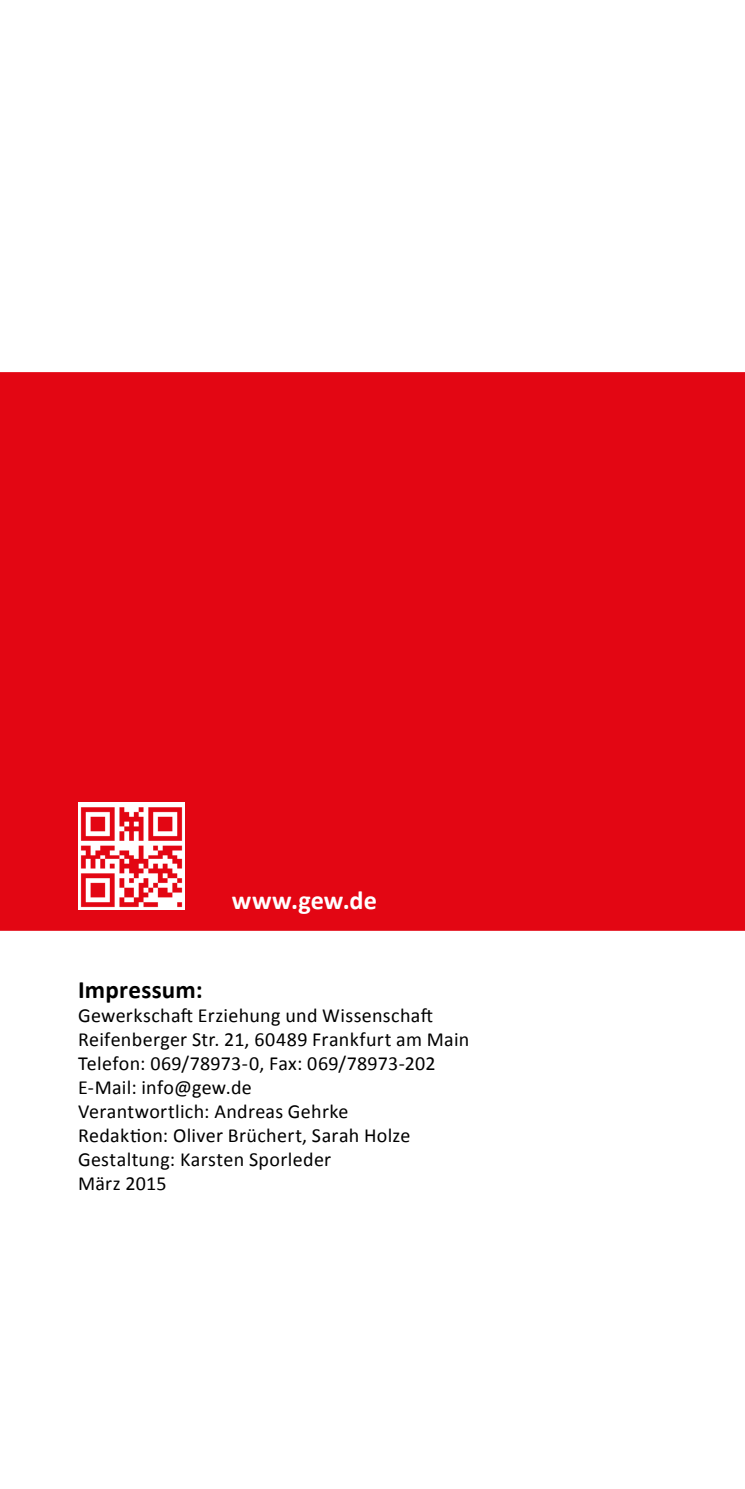
<style>
.page{position:relative;width:745px;height:1489px;background:#fff}
.page>*{position:absolute;margin:0;border:0;box-sizing:border-box;transform-origin:0 0}
.t1{font:700 26.25px "Calibri";letter-spacing:.005em;color:#fff}
.t2{font:700 25px "Calibri";letter-spacing:.01em;color:#000}
.t3{font:20px/24px "Calibri";letter-spacing:.015em;color:#000}
</style>
<div class="page">
<div style="left:0;top:372px;width:744px;height:558px;background:#e30613"></div>
<img style="left:78px;top:803px;width:106px;height:106px">
<h1 class="t1" style="left:232px;top:883px;width:147px">www.gew.de</h1>
<p class="t2" style="left:78px;top:973px;width:126px">Impressum:</p>
<p class="t3" style="left:78px;top:1003px;width:392px">Gewerkschaft Erziehung und Wissenschaft Reifenberger Str. 21, 60489 Frankfurt am Main Telefon: 069/78973-0, Fax: 069/78973-202<br>E-Mail: info@gew.de<br>Verantwortlich: Andreas Gehrke<br>Redaktion: Oliver Brüchert, Sarah Holze Gestaltung: Karsten Sporleder<br>März 2015</p>
</div>
